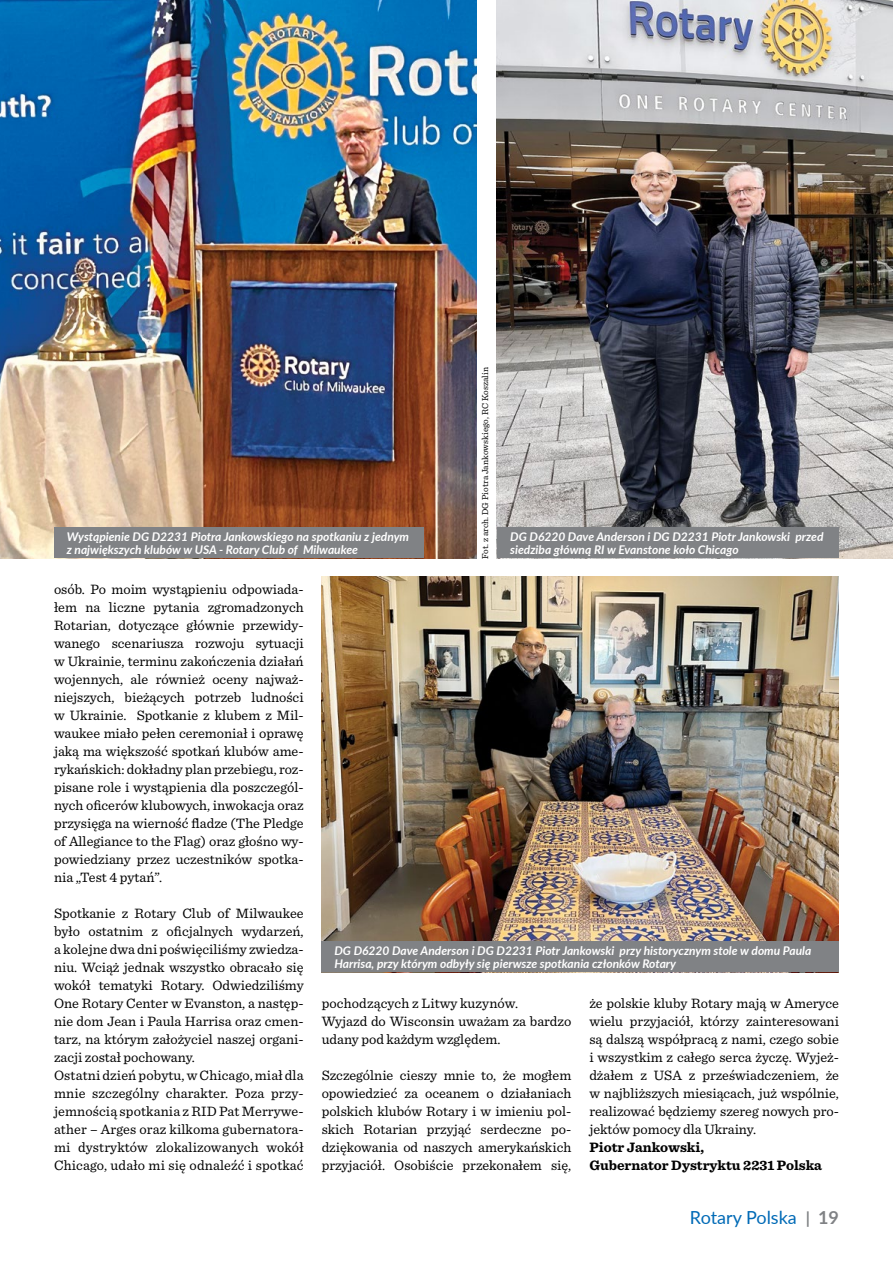
<style>
.page{position:relative;width:893px;height:1263px;background:#fff}
.page>*{position:absolute;margin:0;border:0;box-sizing:border-box;transform-origin:0 0}
.t1{font:18px "Lato";color:#006ab6}
.t2{font:14.25px/18px "Sentinel";color:#000;text-align:justify}
.t3{font:700 14.25px/18px "Sentinel";color:#000}
.t4{font:italic 700 12px/13.5px "Lato";color:#fff}
.t5{font:9px "Sentinel";letter-spacing:.01em;color:#000}
.s1{font-weight:700;font-size:16.5px;color:#808285}
.s2{font-weight:700;color:#808285}
</style>
<div class="page">
<img style="left:322px;top:576px;width:517px;height:365px">
<img style="left:0;top:0;width:476px;height:558px">
<img style="left:496px;top:0;width:397px;height:558px">
<div style="left:54px;top:527px;width:369px;height:31px;background:#808285"></div>
<div style="left:497px;top:527px;width:342px;height:31px;background:#808285"></div>
<div style="left:322px;top:941px;width:517px;height:31px;background:#808285"></div>
<p class="t5" style="left:478px;top:559px;width:193px;rotate:-90deg">Fot. z arch. DG Piotra Jankowskiego, RC Koszalin</p>
<p class="t4" style="left:67px;top:529px;width:344px">Wystąpienie DG D2231 Piotra Jankowskiego na spotkaniu z jednym z największych klubów w USA - Rotary Club of Milwaukee</p>
<p class="t4" style="left:510px;top:529px;width:315px">DG D6220 Dave Anderson i DG D2231 Piotr Jankowski przed siedziba główną RI w Evanstone koło Chicago</p>
<p class="t2" style="left:54px;top:579px;width:251px">osób. Po moim wystąpieniu odpowiada&shy;łem na liczne pytania zgromadzonych Rotarian, dotyczące głównie przewidy&shy;wanego scenariusza rozwoju sytuacji w Ukrainie, terminu zakończenia działań wojennych, ale również oceny najważ&shy;niejszych, bieżących potrzeb ludności w Ukrainie. Spotkanie z klubem z Mil&shy;waukee miało pełen ceremoniał i oprawę jaką ma większość spotkań klubów ame&shy;rykańskich: dokładny plan przebiegu, roz&shy;pisane role i wystąpienia dla poszczegól&shy;nych oficerów klubowych, inwokacja oraz przysięga na wierność fladze (The Pledge of Allegiance to the Flag) oraz głośno wy&shy;powiedziany przez uczestników spotka&shy;nia „Test 4 pytań”.</p>
<p class="t2" style="left:54px;top:903px;width:251px;text-align:left">Spotkanie z Rotary Club of Milwaukee było ostatnim z oficjalnych wydarzeń, a kolejne dwa dni poświęciliśmy zwiedza&shy;niu. Wciąż jednak wszystko obracało się wokół tematyki Rotary. Odwiedziliśmy One Rotary Center w Evanston, a następ&shy;nie dom Jean i Paula Harrisa oraz cmen&shy;tarz, na którym założyciel naszej organi&shy;zacji został pochowany.<br>Ostatni dzień pobytu, w Chicago, miał dla mnie szczególny charakter. Poza przy&shy;jemnością spotkania z RID Pat Merrywe&shy;ather – Arges oraz kilkoma gubernatora&shy;mi dystryktów zlokalizowanych wokół Chicago, udało mi się odnaleźć i spotkać</p>
<p class="t4" style="left:334px;top:943px;width:478px">DG D6220 Dave Anderson i DG D2231 Piotr Jankowski przy historycznym stole w domu Paula<br>Harrisa, przy którym odbyły się pierwsze spotkania członków Rotary</p>
<p class="t2" style="left:322px;top:993px;width:251px;text-align:left">pochodzących z Litwy kuzynów.<br>Wyjazd do Wisconsin uważam za bardzo udany pod każdym względem.</p>
<p class="t2" style="left:322px;top:1065px;width:251px">Szczególnie cieszy mnie to, że mogłem opowiedzieć za oceanem o działaniach polskich klubów Rotary i w imieniu pol&shy;skich Rotarian przyjąć serdeczne po&shy;dziękowania od naszych amerykańskich przyjaciół. Osobiście przekonałem się,</p>
<p class="t2" style="left:589px;top:993px;width:251px">że polskie kluby Rotary mają w Ameryce wielu przyjaciół, którzy zainteresowani są dalszą współpracą z nami, czego sobie i wszystkim z całego serca życzę. Wyjeż&shy;dżałem z USA z przeświadczeniem, że w najbliższych miesiącach, już wspólnie, realizować będziemy szereg nowych pro&shy;jektów pomocy dla Ukrainy.</p>
<p class="t3" style="left:589px;top:1138px;width:234px">Piotr Jankowski,<br>Gubernator Dystryktu 2231 Polska</p>
<p class="t1" style="left:690px;top:1204px;width:150px">Rotary Polska <span class="s1">|</span> <span class="s2">19</span></p>
</div>
